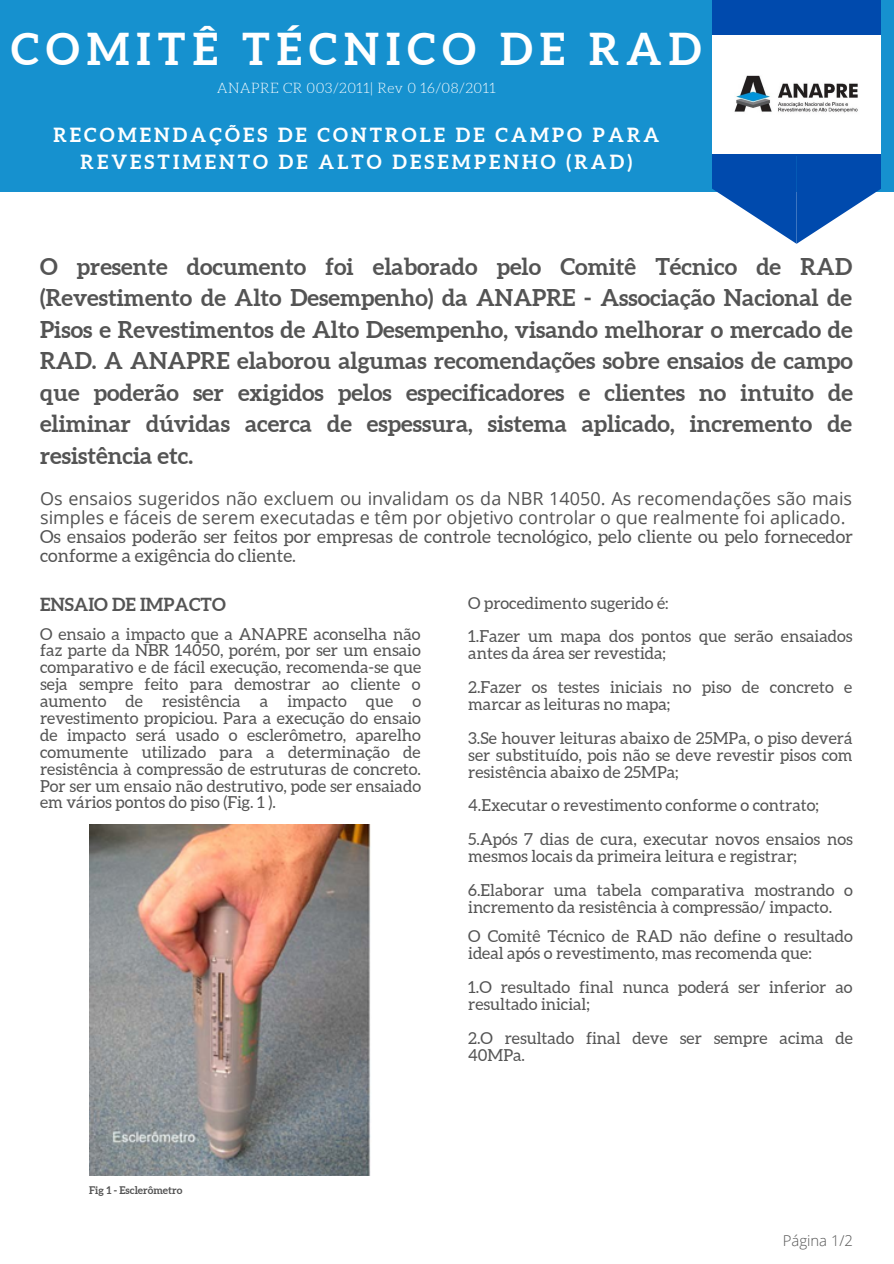
<style>
.page{position:relative;width:894px;height:1264px;background:#fff}
.page>*{position:absolute;margin:0;border:0;box-sizing:border-box;transform-origin:0 0}
.t1{font:700 43.95px "Aleo";letter-spacing:.16em;color:#fff}
.t2{font:700 23.1px/31.5px "Aleo";color:#545454;text-align:justify}
.t3{font:700 19.5px/27px "Aleo";letter-spacing:.16em;color:#fff;text-align:center}
.t4{font:18px/19.2px "Open Sans";color:#545454}
.t5{font:18px/19.2px "Aleo";color:#545454}
.t6{font:700 18px "Aleo";color:#545454}
.t7{font:16.5px/17px "Aleo";color:#545454}
.t8{font:300 14.85px "Open Sans";color:#545454}
.t9{font:300 14.25px "Aleo";letter-spacing:.03em;color:#fff}
.t10{font:700 10.5px "Aleo";color:#545454}
</style>
<div class="page">
<div style="left:0;top:0;width:893px;height:192px;background:#1691cf"></div>
<div style="left:712px;top:0;width:168px;height:156px;background:#004aad"></div>
<svg style="left:712px;top:156px;width:168px;height:87px"></svg>
<img style="left:712px;top:36px;width:168px;height:118px">
<img style="left:89px;top:824px;width:282px;height:351px">
<p class="t1" style="left:11px;top:24px;width:691px">COMITÊ TÉCNICO DE RAD</p>
<p class="t9" style="left:217px;top:80px;width:280px">ANAPRE CR 003/2011| Rev 0 16/08/2011</p>
<p class="t3" style="left:53px;top:121px;width:607px">RECOMENDAÇÕES DE CONTROLE DE CAMPO PARA<br>REVESTIMENTO DE ALTO DESEMPENHO (RAD)</p>
<p class="t2" style="left:40px;top:250px;width:814px">O presente documento foi elaborado pelo Comitê Técnico de RAD (Revestimento de Alto Desempenho) da ANAPRE - Associação Nacional de Pisos e Revestimentos de Alto Desempenho, visando melhorar o mercado de RAD. A ANAPRE elaborou algumas recomendações sobre ensaios de campo que poderão ser exigidos pelos especificadores e clientes no intuito de eliminar dúvidas acerca de espessura, sistema aplicado, incremento de resistência etc.</p>
<p class="t4" style="left:40px;top:488px;width:813px">Os ensaios sugeridos não excluem ou invalidam os da NBR 14050. As recomendações são mais simples e fáceis de serem executadas e têm por objetivo controlar o que realmente foi aplicado.</p>
<p class="t5" style="left:40px;top:527px;width:814px">Os ensaios poderão ser feitos por empresas de controle tecnológico, pelo cliente ou pelo fornecedor conforme a exigência do cliente.</p>
<p class="t6" style="left:40px;top:594px;width:187px">ENSAIO DE IMPACTO</p>
<p class="t7" style="left:40px;top:625px;width:382px;text-align:justify">O ensaio a impacto que a ANAPRE aconselha não faz parte da NBR 14050, porém, por ser um ensaio comparativo e de fácil execução, recomenda-se que seja sempre feito para demostrar ao cliente o aumento de resistência a impacto que o revestimento propiciou. Para a execução do ensaio de impacto será usado o esclerômetro, aparelho comumente utilizado para a determinação de resistência à compressão de estruturas de concreto.<br>Por ser um ensaio não destrutivo, pode ser ensaiado em vários pontos do piso (Fig. 1 ).</p>
<p class="t7" style="left:468px;top:594px;width:202px">O procedimento sugerido é:</p>
<p class="t7" style="left:468px;top:628px;width:386px">1.Fazer um mapa dos pontos que serão ensaiados antes da área ser revestida;</p>
<p class="t7" style="left:468px;top:678px;width:385px">2.Fazer os testes iniciais no piso de concreto e marcar as leituras no mapa;</p>
<p class="t7" style="left:468px;top:729px;width:386px;text-align:justify">3.Se houver leituras abaixo de 25MPa, o piso deverá ser substituído, pois não se deve revestir pisos com resistência abaixo de 25MPa;</p>
<p class="t7" style="left:468px;top:797px;width:352px">4.Executar o revestimento conforme o contrato;</p>
<p class="t7" style="left:468px;top:830px;width:386px">5.Após 7 dias de cura, executar novos ensaios nos mesmos locais da primeira leitura e registrar;</p>
<p class="t7" style="left:468px;top:881px;width:386px">6.Elaborar uma tabela comparativa mostrando o incremento da resistência à compressão/ impacto.</p>
<p class="t7" style="left:468px;top:928px;width:386px">O Comitê Técnico de RAD não define o resultado ideal após o revestimento, mas recomenda que:</p>
<p class="t10" style="left:89px;top:1183px;width:95px">Fig 1 - Esclerômetro</p>
<p class="t7" style="left:468px;top:978px;width:385px">1.O resultado final nunca poderá ser inferior ao resultado inicial;</p>
<p class="t7" style="left:468px;top:1029px;width:386px">2.O resultado final deve ser sempre acima de<br>40MPa.</p>
<p class="t8" style="left:782px;top:1229px;width:72px">Página 1/2</p>
</div>
